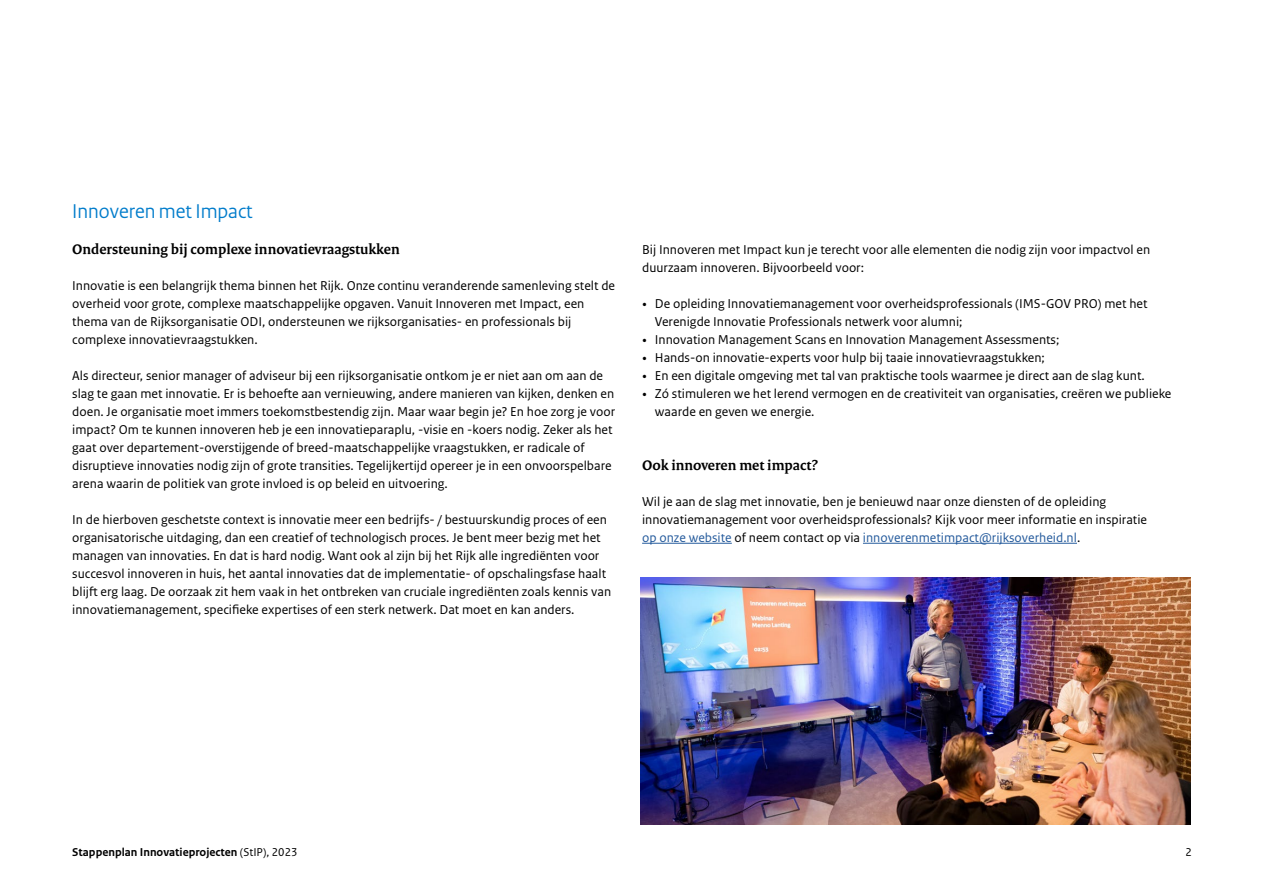
<style>
.page{position:relative;width:1263px;height:893px;background:#fff}
.page>*{position:absolute;margin:0;border:0;box-sizing:border-box;transform-origin:0 0}
._04_RO_Paragraafkop{font:21px "Rijksoverheid Sans Heading";color:#007ccb}
._05_RO_Alineakop_Ser{font:700 15px "Rijksoverheid Serif";color:#000}
._10_RO_Broodtekst_Sa{font:13.5px/18px "Rijksoverheid Sans Text";color:#000}
.t1{font:700 12px "Rijksoverheid Sans Text";color:#000}
.t2{font:12px "Rijksoverheid Sans Text";color:#000}
.s1{font-family:"Rijksoverheid Serif"}
.s2{color:#245a9c}
.s3{font-weight:400}
</style>
<div class="page">
<hr style="left:642px;top:543px;width:90px;height:1px;background:#245a9c">
<hr style="left:863px;top:543px;width:214px;height:1px;background:#245a9c">
<img style="left:640px;top:578px;width:551px;height:247px">
<p class="_04_RO_Paragraafkop" style="left:72px;top:199px;width:182px">Innoveren met Impact</p>
<p class="_05_RO_Alineakop_Ser" style="left:72px;top:240px;width:329px">Ondersteuning bij complexe innovatievraagstukken</p>
<p class="_10_RO_Broodtekst_Sa" style="left:72px;top:277px;width:544px">Innovatie is een belangrijk thema binnen het Rijk. Onze continu veranderende samenleving stelt de overheid voor grote, complexe maatschappelijke opgaven. Vanuit Innoveren met Impact, een thema van de Rijksorganisatie ODI, ondersteunen we rijksorganisaties- en professionals bij complexe innovatievraagstukken.</p>
<p class="_10_RO_Broodtekst_Sa" style="left:72px;top:367px;width:544px">Als directeur, senior manager of adviseur bij een rijksorganisatie ontkom je er niet aan om aan de slag te gaan met innovatie. Er is behoefte aan vernieuwing, andere manieren van kijken, denken en doen. Je organisatie moet immers toekomstbestendig zijn. Maar waar begin je? En hoe zorg je voor impact? Om te kunnen innoveren heb je een innovatieparaplu, -visie en -koers nodig. Zeker als het gaat over departement-overstijgende of breed-maatschappelijke vraagstukken, er radicale of disruptieve innovaties nodig zijn of grote transities. Tegelijkertijd opereer je in een onvoorspelbare arena waarin de politiek van grote invloed is op beleid en uitvoering.</p>
<p class="_10_RO_Broodtekst_Sa" style="left:72px;top:511px;width:540px">In de hierboven geschetste context is innovatie meer een bedrijfs- / bestuurskundig proces of een organisatorische uitdaging, dan een creatief of technologisch proces. Je bent meer bezig met het managen van innovaties. En dat is hard nodig. Want ook al zijn bij het Rijk alle ingrediënten voor succesvol innoveren in huis, het aantal innovaties dat de implementatie- of opschalingsfase haalt blijft erg laag. De oorzaak zit hem vaak in het ontbreken van cruciale ingrediënten zoals kennis van innovatiemanagement, specifieke expertises of een sterk netwerk. Dat moet en kan anders.</p>
<p class="_10_RO_Broodtekst_Sa" style="left:642px;top:241px;width:510px">Bij Innoveren met Impact kun je terecht voor alle elementen die nodig zijn voor impactvol en duurzaam innoveren. Bijvoorbeeld voor:</p>
<p class="_10_RO_Broodtekst_Sa" style="left:655px;top:295px;width:494px;text-indent:-13px"><span class="s1">•</span> De opleiding Innovatiemanagement voor overheidsprofessionals (IMS-GOV PRO) met het<br>Verenigde Innovatie Professionals netwerk voor alumni;</p>
<p class="_10_RO_Broodtekst_Sa" style="left:642px;top:331px;width:419px"><span class="s1">•</span> Innovation Management Scans en Innovation Management Assessments;</p>
<p class="_10_RO_Broodtekst_Sa" style="left:642px;top:349px;width:404px"><span class="s1">•</span> Hands-on innovatie-experts voor hulp bij taaie innovatievraagstukken;</p>
<p class="_10_RO_Broodtekst_Sa" style="left:642px;top:367px;width:504px"><span class="s1">•</span> En een digitale omgeving met tal van praktische tools waarmee je direct aan de slag kunt.</p>
<p class="_10_RO_Broodtekst_Sa" style="left:655px;top:385px;width:518px;text-indent:-13px"><span class="s1">•</span> Zó stimuleren we het lerend vermogen en de creativiteit van organisaties, creëren we publieke waarde en geven we energie.</p>
<p class="_05_RO_Alineakop_Ser" style="left:642px;top:456px;width:177px">Ook innoveren met impact?</p>
<p class="_10_RO_Broodtekst_Sa" style="left:642px;top:493px;width:506px">Wil je aan de slag met innovatie, ben je benieuwd naar onze diensten of de opleiding innovatiemanagement voor overheidsprofessionals? Kijk voor meer informatie en inspiratie <span class="s2">op onze website</span> of neem contact op via <span class="s2">innoverenmetimpact@rijksoverheid.nl</span>.</p>
<p class="t1" style="left:72px;top:845px;width:227px">Stappenplan Innovatieprojecten <span class="s3">(StIP), 2023</span></p>
<p class="t2" style="left:1185px;top:845px;width:8px">2</p>
</div>
